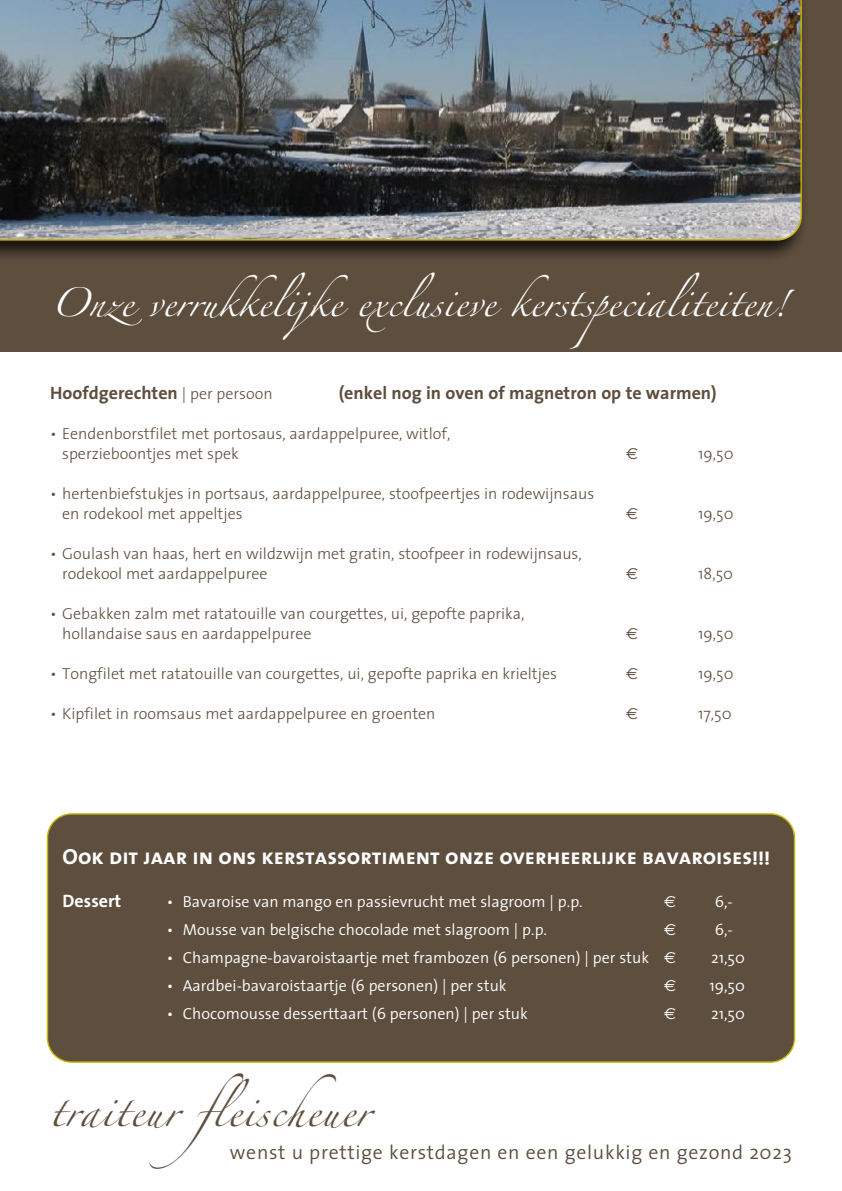
<style>
.page{position:relative;width:842px;height:1191px;background:#fff}
.page>*{position:absolute;margin:0;border:0;box-sizing:border-box;transform-origin:0 0}
.t1{font:28.2px "Zapfino";letter-spacing:.035em;color:#5d4e3e}
.t2{font:26px "Zapfino";letter-spacing:.005em;color:#fff}
.t3{font:22px "The Sans Bold Caps";color:#fff}
.t4{font:300 19.8px "The Sans";letter-spacing:.035em;color:#5d4e3e}
.t5{font:700 18px "The Sans";color:#5d4e3e}
.t6{font:700 18px "The Sans";color:#fff}
.t7{font:300 16px/20px "The Sans";color:#5d4e3e}
.t8{font:300 16px "The Sans";color:#fff}
.t9{font:16px "Euro Sans";color:#5d4e3e}
.t10{font:16px "Euro Sans";color:#fff}
.s1{font-weight:300;font-size:16px}
.s2{font-family:"Euro Sans";font-weight:400}
</style>
<div class="page">
<div style="left:0;top:0;width:842px;height:352px;background:#5d4e3e"></div>
<div style="left:47px;top:814px;width:747px;height:248px;background:#5d4e3e;border-radius:24px"></div>
<div style="left:0;top:0;width:809px;height:262px;background:#000;opacity:.75"></div>
<svg style="left:0;top:0;width:803px;height:241px;background:#61696d"></svg>
<h2 class="t2" style="left:50px;top:292px;width:738px">Onze verrukkelijke exclusieve kerstspecialiteiten!</h2>
<p class="t5" style="left:50px;top:377px;width:224px">Hoofdgerechten <span class="s1">| per persoon</span></p>
<p class="t5" style="left:339px;top:377px;width:379px">(enkel nog in oven of magnetron op te warmen)</p>
<p class="t7" style="left:62px;top:423px;width:390px;text-indent:-12px">• Eendenborstfilet met portosaus, aardappelpuree, witlof, sperzieboontjes met spek</p>
<p class="t9" style="left:626px;top:444px;width:13px">E</p>
<p class="t7" style="left:698px;top:443px;width:37px">19,50</p>
<p class="t7" style="left:62px;top:483px;width:534px;text-indent:-12px">• hertenbiefstukjes in portsaus, aardappelpuree, stoofpeertjes in rodewijnsaus en rodekool met appeltjes</p>
<p class="t7" style="left:62px;top:543px;width:521px;text-indent:-12px">• Goulash van haas, hert en wildzwijn met gratin, stoofpeer in rodewijnsaus, rodekool met aardappelpuree</p>
<p class="t7" style="left:62px;top:603px;width:464px;text-indent:-12px">• Gebakken zalm met ratatouille van courgettes, ui, gepofte paprika, hollandaise saus en aardappelpuree</p>
<p class="t9" style="left:626px;top:504px;width:13px">E</p>
<p class="t7" style="left:698px;top:503px;width:37px">19,50</p>
<p class="t9" style="left:626px;top:564px;width:13px">E</p>
<p class="t7" style="left:698px;top:563px;width:36px">18,50</p>
<p class="t9" style="left:626px;top:624px;width:13px">E</p>
<p class="t7" style="left:698px;top:623px;width:37px">19,50</p>
<p class="t7" style="left:50px;top:663px;width:508px">• Tongfilet met ratatouille van courgettes, ui, gepofte paprika en krieltjes</p>
<p class="t9" style="left:626px;top:664px;width:13px">E</p>
<p class="t7" style="left:698px;top:663px;width:37px">19,50</p>
<p class="t7" style="left:50px;top:703px;width:387px">• Kipfilet in roomsaus met aardappelpuree en groenten</p>
<p class="t9" style="left:626px;top:704px;width:13px">E</p>
<p class="t7" style="left:698px;top:703px;width:35px">17,50</p>
<h3 class="t3" style="left:63px;top:838px;width:709px">Ook dit jaar in ons kerstassortiment onze overheerlijke bavaroises!!!</h3>
<p class="t6" style="left:63px;top:886px;width:60px">Dessert</p>
<p class="t8" style="left:167px;top:888px;width:417px">• Bavaroise van mango en passievrucht met slagroom | p.p.</p>
<p class="t10" style="left:664px;top:892px;width:13px">E</p>
<p class="t8" style="left:715px;top:888px;width:20px">6,-</p>
<p class="t8" style="left:167px;top:916px;width:382px">• Mousse van belgische chocolade met slagroom | p.p.</p>
<p class="t10" style="left:664px;top:920px;width:13px">E</p>
<p class="t8" style="left:715px;top:916px;width:20px">6,-</p>
<p class="t8" style="left:167px;top:944px;width:511px">• Champagne-bavaroistaartje met frambozen (6 personen) | per stuk <span class="s2">E</span></p>
<p class="t8" style="left:711px;top:944px;width:35px">21,50</p>
<p class="t8" style="left:167px;top:972px;width:341px">• Aardbei-bavaroistaartje (6 personen) | per stuk</p>
<p class="t10" style="left:664px;top:976px;width:13px">E</p>
<p class="t8" style="left:709px;top:972px;width:37px">19,50</p>
<p class="t8" style="left:167px;top:1000px;width:362px">• Chocomousse desserttaart (6 personen) | per stuk</p>
<p class="t10" style="left:664px;top:1004px;width:13px">E</p>
<p class="t8" style="left:711px;top:1000px;width:35px">21,50</p>
<h1 class="t1" style="left:50px;top:1100px;width:321px">traiteur fleischeuer</h1>
<p class="t4" style="left:230px;top:1136px;width:563px">wenst u prettige kerstdagen en een gelukkig en gezond 2023</p>
</div>
